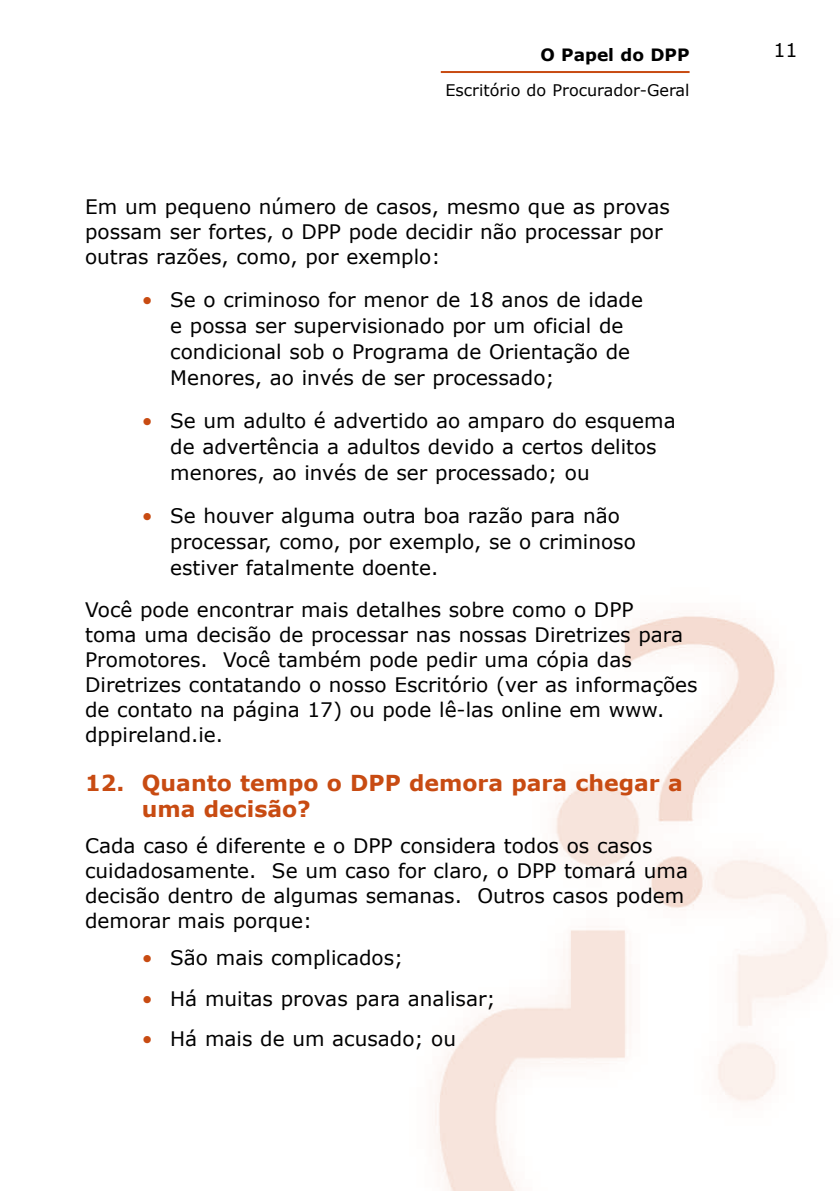
<style>
.page{position:relative;width:840px;height:1191px;background:#fff}
.page>*{position:absolute;margin:0;border:0;box-sizing:border-box;transform-origin:0 0}
.t1{font:700 22px/26px "Verdana";color:#c84b12}
.t2{font:20px/25px "Verdana";color:#000}
.t3{font:19px "Verdana";color:#000}
.t4{font:700 17px "Verdana";color:#000}
.t5{font:16px "Verdana";color:#000}
.s1{color:#c84b12}
</style>
<div class="page">
<img style="left:434px;top:613px;width:394px;height:578px">
<hr style="left:440px;top:71px;width:249px;height:2px;background:#c84b12">
<p class="t4" style="left:540px;top:44px;width:151px">O Papel do DPP</p>
<p class="t3" style="left:773px;top:38px;width:25px">11</p>
<p class="t5" style="left:445px;top:80px;width:245px">Escritório do Procurador-Geral</p>
<p class="t2" style="left:85px;top:193px;width:586px">Em um pequeno número de casos, mesmo que as provas possam ser fortes, o DPP pode decidir não processar por outras razões, como, por exemplo:</p>
<p class="t2" style="left:170px;top:286px;width:474px;line-height:26px;text-indent:-28px"><span class="s1">•</span> Se o criminoso for menor de 18 anos de idade e possa ser supervisionado por um oficial de condicional sob o Programa de Orientação de Menores, ao invés de ser processado;</p>
<p class="t2" style="left:170px;top:407px;width:506px;line-height:26px;text-indent:-28px"><span class="s1">•</span> Se um adulto é advertido ao amparo do esquema de advertência a adultos devido a certos delitos menores, ao invés de ser processado; ou</p>
<p class="t2" style="left:170px;top:502px;width:467px;line-height:26px;text-indent:-28px"><span class="s1">•</span> Se houver alguma outra boa razão para não processar, como, por exemplo, se o criminoso estiver fatalmente doente.</p>
<p class="t2" style="left:85px;top:596px;width:613px">Você pode encontrar mais detalhes sobre como o DPP<br>toma uma decisão de processar nas nossas Diretrizes para Promotores. Você também pode pedir uma cópia das Diretrizes contatando o nosso Escritório (ver as informações de contato na página 17) ou pode lê-las online em www. dppireland.ie.</p>
<p class="t1" style="left:142px;top:769px;width:542px;text-indent:-57px">12. Quanto tempo o DPP demora para chegar a uma decisão?</p>
<p class="t2" style="left:85px;top:832px;width:604px">Cada caso é diferente e o DPP considera todos os casos cuidadosamente. Se um caso for claro, o DPP tomará uma decisão dentro de algumas semanas. Outros casos podem demorar mais porque:</p>
<p class="t2" style="left:142px;top:945px;width:262px"><span class="s1">•</span> São mais complicados;</p>
<p class="t2" style="left:142px;top:985px;width:355px"><span class="s1">•</span> Há muitas provas para analisar;</p>
<p class="t2" style="left:142px;top:1025px;width:315px"><span class="s1">•</span> Há mais de um acusado; ou</p>
</div>
